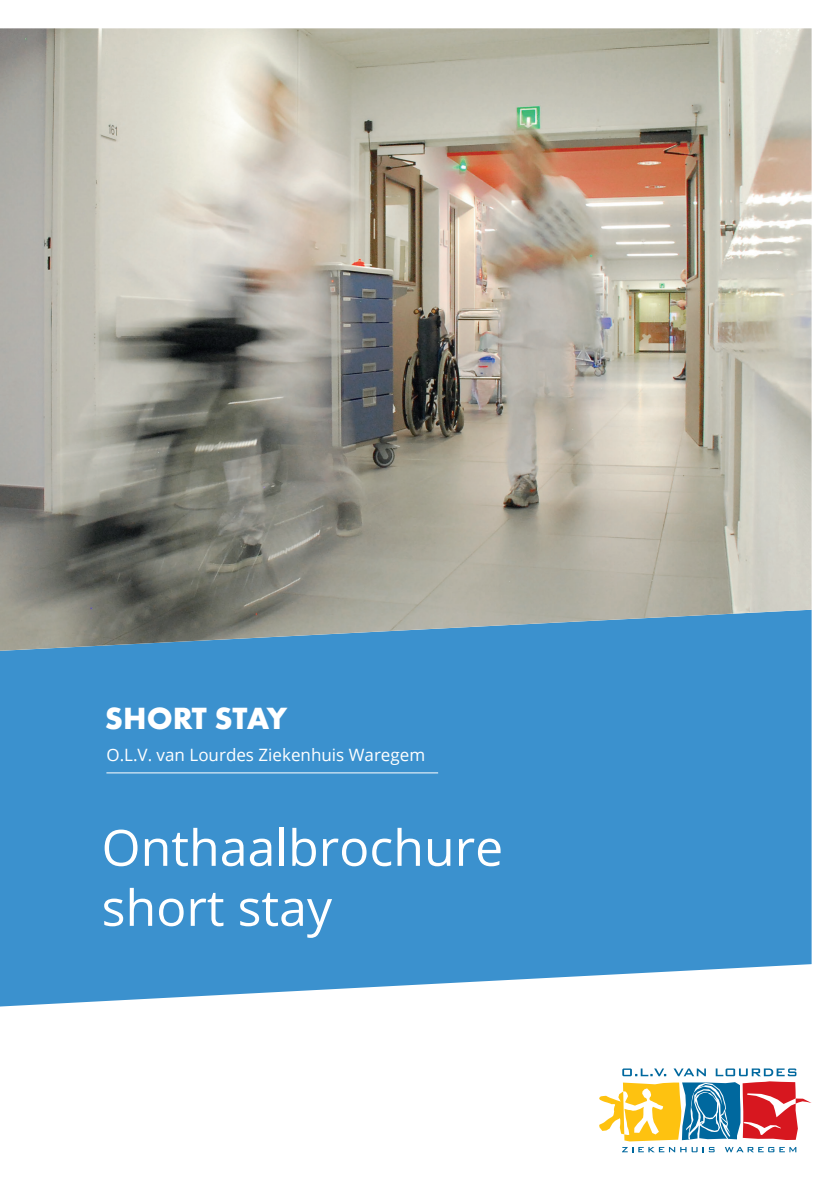
<style>
.page{position:relative;width:840px;height:1191px;background:#fff}
.page>*{position:absolute;margin:0;border:0;box-sizing:border-box;transform-origin:0 0}
.t1{font:50px/60px "Open Sans";color:#fff}
.t2{font:700 31.8px "Futura PT";color:#fff}
.t3{font:17px "Open Sans";color:#fff}
</style>
<div class="page">
<div style="left:0;top:651px;width:811px;height:355px;background:#3b91ce"></div>
<hr style="left:106px;top:772px;width:332px;height:1px;background:#fff">
<img style="left:0;top:28px;width:811px;height:623px">
<svg style="left:599px;top:1068px;width:212px;height:73px"></svg>
<svg style="left:622px;top:1147px;width:92px;height:5px"></svg>
<svg style="left:725px;top:1147px;width:70px;height:5px"></svg>
<h2 class="t2" style="left:105px;top:698px;width:184px">SHORT STAY</h2>
<p class="t3" style="left:106px;top:743px;width:320px">O.L.V. van Lourdes Ziekenhuis Waregem</p>
<h1 class="t1" style="left:101px;top:816px;width:403px">Onthaalbrochure short stay</h1>
</div>
